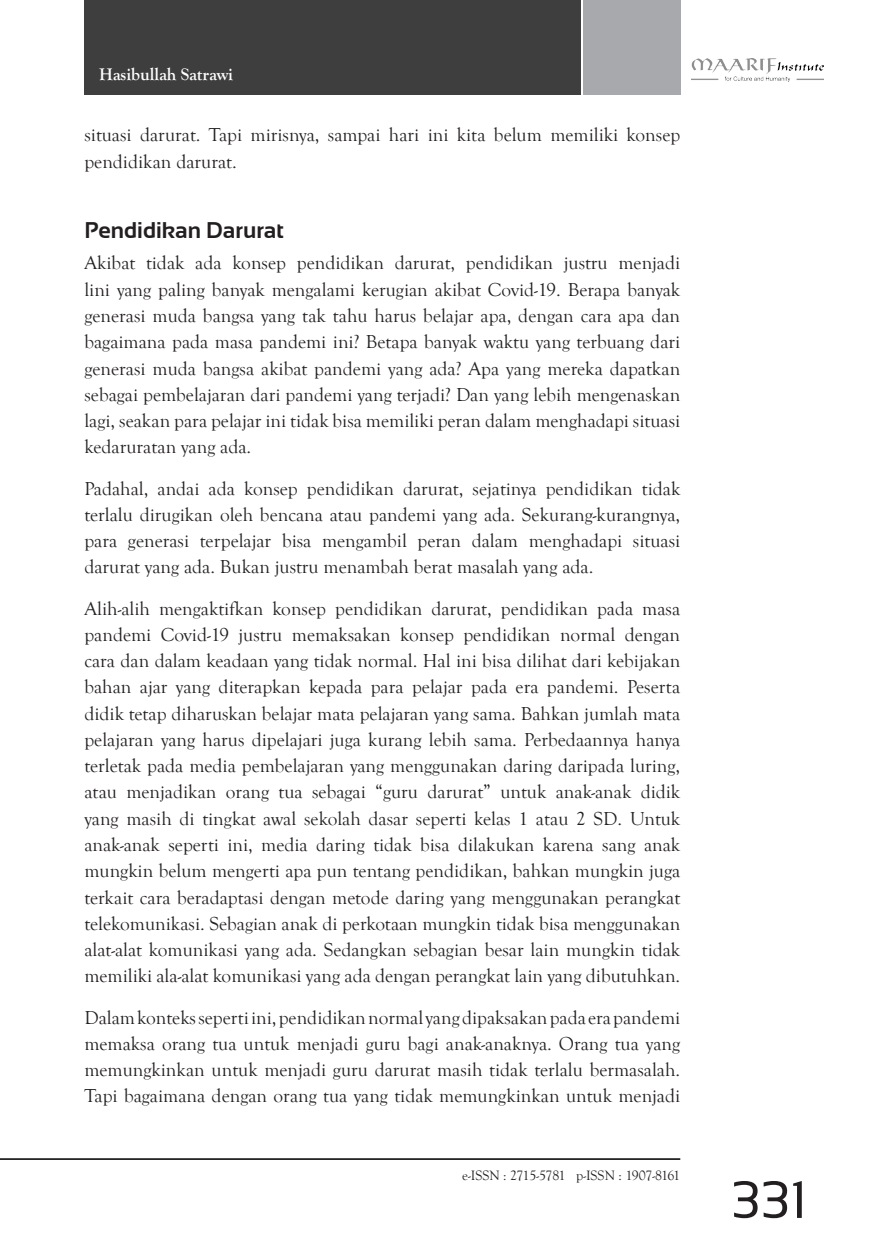
<style>
.page{position:relative;width:869px;height:1241px;background:#fff}
.page>*{position:absolute;margin:0;border:0;box-sizing:border-box;transform-origin:0 0}
.t1{font:52.5px "Sansation";color:#231f20}
.t2{font:700 22.75px "Sansation";color:#231f20}
.t3{font:19.25px/26.2px "Goudy Old Style T";color:#231f20;text-align:justify}
.t4{font:700 17.5px "Goudy Old Style T";color:#fff}
.t5{font:14px "Goudy Old Style T";letter-spacing:-.02em;color:#231f20}
</style>
<div class="page">
<div style="left:582px;top:0;width:98px;height:94px;background:#a8a9ad"></div>
<hr style="left:0;top:1157px;width:680px;height:2px;background:#231f20">
<div style="left:84px;top:0;width:496px;height:94px;background:#3e3e3f"></div>
<img style="left:691px;top:59px;width:132px;height:22px">
<p class="t4" style="left:99px;top:64px;width:135px">Hasibullah Satrawi</p>
<p class="t3" style="left:84px;top:122px;width:597px">situasi darurat. Tapi mirisnya, sampai hari ini kita belum memiliki konsep pendidikan darurat.</p>
<p class="t2" style="left:84px;top:218px;width:201px">Pendidikan Darurat</p>
<p class="t3" style="left:84px;top:250px;width:597px">Akibat tidak ada konsep pendidikan darurat, pendidikan justru menjadi lini yang paling banyak mengalami kerugian akibat Covid-19. Berapa banyak generasi muda bangsa yang tak tahu harus belajar apa, dengan cara apa dan bagaimana pada masa pandemi ini? Betapa banyak waktu yang terbuang dari generasi muda bangsa akibat pandemi yang ada? Apa yang mereka dapatkan sebagai pembelajaran dari pandemi yang terjadi? Dan yang lebih mengenaskan lagi, seakan para pelajar ini tidak bisa memiliki peran dalam menghadapi situasi kedaruratan yang ada.</p>
<p class="t3" style="left:84px;top:475px;width:597px">Padahal, andai ada konsep pendidikan darurat, sejatinya pendidikan tidak terlalu dirugikan oleh bencana atau pandemi yang ada. Sekurang-kurangnya, para generasi terpelajar bisa mengambil peran dalam menghadapi situasi darurat yang ada. Bukan justru menambah berat masalah yang ada.</p>
<p class="t3" style="left:84px;top:595px;width:597px">Alih-alih mengaktifkan konsep pendidikan darurat, pendidikan pada masa pandemi Covid-19 justru memaksakan konsep pendidikan normal dengan cara dan dalam keadaan yang tidak normal. Hal ini bisa dilihat dari kebijakan bahan ajar yang diterapkan kepada para pelajar pada era pandemi. Peserta didik tetap diharuskan belajar mata pelajaran yang sama. Bahkan jumlah mata pelajaran yang harus dipelajari juga kurang lebih sama. Perbedaannya hanya terletak pada media pembelajaran yang menggunakan daring daripada luring, atau menjadikan orang tua sebagai “guru darurat” untuk anak-anak didik yang masih di tingkat awal sekolah dasar seperti kelas 1 atau 2 SD. Untuk anak-anak seperti ini, media daring tidak bisa dilakukan karena sang anak mungkin belum mengerti apa pun tentang pendidikan, bahkan mungkin juga terkait cara beradaptasi dengan metode daring yang menggunakan perangkat telekomunikasi. Sebagian anak di perkotaan mungkin tidak bisa menggunakan alat-alat komunikasi yang ada. Sedangkan sebagian besar lain mungkin tidak memiliki ala-alat komunikasi yang ada dengan perangkat lain yang dibutuhkan.</p>
<p class="t3" style="left:84px;top:1004px;width:597px">Dalam konteks seperti ini, pendidikan normal yang dipaksakan pada era pandemi memaksa orang tua untuk menjadi guru bagi anak-anaknya. Orang tua yang memungkinkan untuk menjadi guru darurat masih tidak terlalu bermasalah.<br>Tapi bagaimana dengan orang tua yang tidak memungkinkan untuk menjadi</p>
<p class="t5" style="left:462px;top:1167px;width:219px">e-ISSN : 2715-5781 p-ISSN : 1907-8161</p>
<h1 class="t1" style="left:731px;top:1170px;width:77px">331</h1>
</div>
